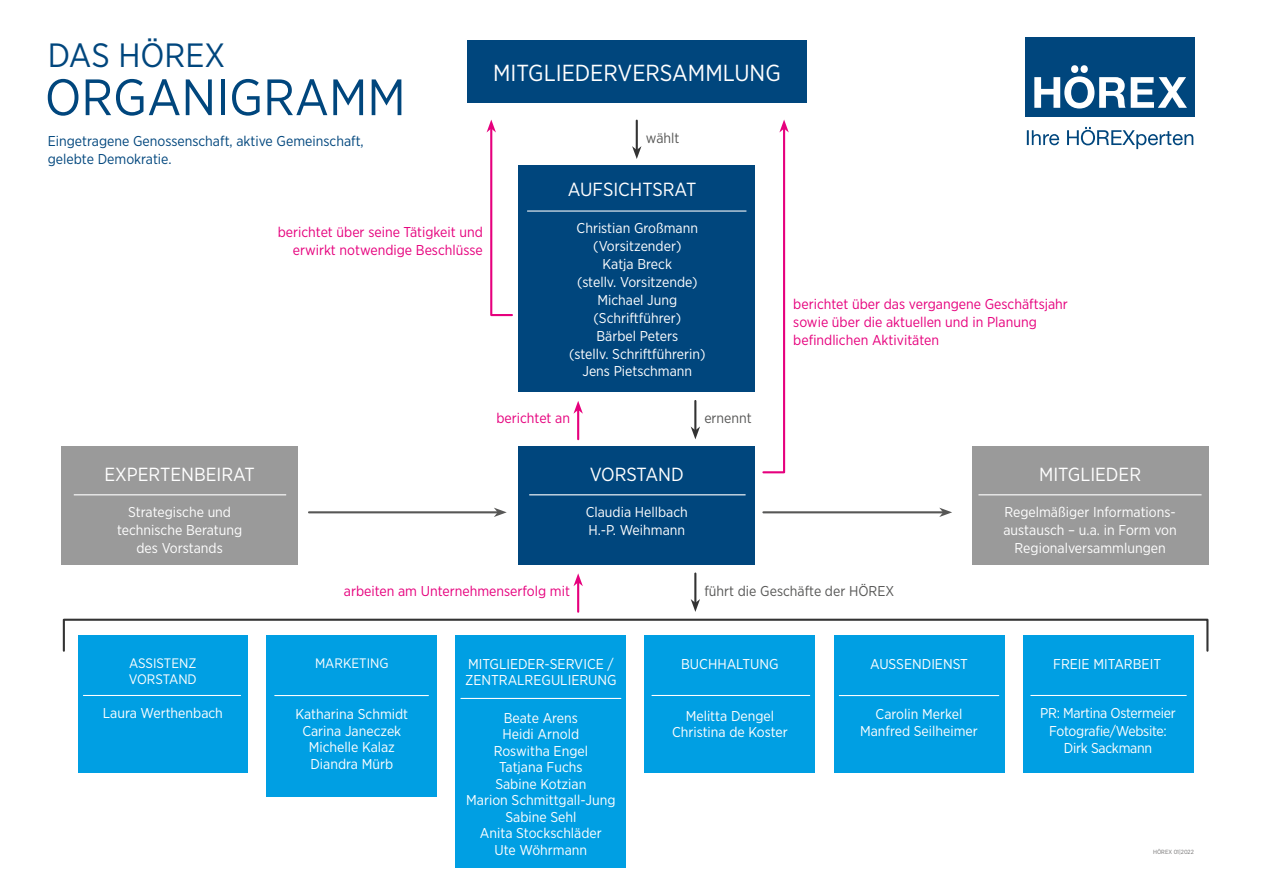
<style>
.page{position:relative;width:1263px;height:893px;background:#fff}
.page>*{position:absolute;margin:0;border:0;box-sizing:border-box;transform-origin:0 0}
.t1{font:51px "Gotham Narrow";color:#00467d}
.t2{font:33.6px "Gotham Narrow";color:#00467d}
.t3{font:23.25px "Gotham Narrow";color:#fff}
.t4{font:19.05px "Gotham Narrow";color:#fff}
.t5{font:14.25px/16.5px "Gotham Narrow";color:#fff;text-align:center}
.t6{font:14.25px/17.9px "Gotham Narrow";color:#e6007d;text-align:right}
.t7{font:14.25px/17.9px "Gotham Narrow";color:#00467d}
.t8{font:14.25px/18px "Gotham Narrow";letter-spacing:-.02em;color:#fff;text-align:center}
.t9{font:14.25px "Gotham Narrow";color:#575756}
.t10{font:13.65px/15.8px "Gotham Narrow";color:#fff}
.t11{font:6px "Gotham Narrow";color:#706f6f}
</style>
<div class="page">
<hr style="left:694px;top:573px;width:2px;height:30px;background:#000">
<svg style="left:691px;top:599px;width:9px;height:13px"></svg>
<hr style="left:694px;top:401px;width:2px;height:29px;background:#000">
<svg style="left:691px;top:426px;width:9px;height:13px"></svg>
<hr style="left:636px;top:121px;width:2px;height:29px;background:#000">
<svg style="left:632px;top:146px;width:9px;height:13px"></svg>
<hr style="left:577px;top:582px;width:2px;height:30px;background:#e6007d">
<svg style="left:573px;top:573px;width:10px;height:13px"></svg>
<hr style="left:309px;top:511px;width:189px;height:2px;background:#575756">
<svg style="left:494px;top:508px;width:13px;height:9px"></svg>
<hr style="left:763px;top:511px;width:180px;height:2px;background:#575756">
<svg style="left:939px;top:508px;width:13px;height:9px"></svg>
<hr style="left:577px;top:410px;width:2px;height:29px;background:#e6007d">
<svg style="left:573px;top:401px;width:10px;height:13px"></svg>
<svg style="left:487px;top:120px;width:26px;height:197px"></svg>
<svg style="left:762px;top:120px;width:27px;height:354px"></svg>
<div style="left:467px;top:40px;width:340px;height:63px;background:#00467d"></div>
<div style="left:78px;top:635px;width:170px;height:138px;background:#009fe3"></div>
<hr style="left:83px;top:695px;width:158px;height:1px;background:#fff">
<div style="left:456px;top:635px;width:170px;height:232px;background:#009fe3"></div>
<hr style="left:461px;top:698px;width:160px;height:1px;background:#fff">
<div style="left:519px;top:165px;width:236px;height:227px;background:#00467d"></div>
<hr style="left:527px;top:211px;width:219px;height:1px;background:#fff">
<div style="left:519px;top:447px;width:236px;height:118px;background:#00467d"></div>
<div style="left:62px;top:447px;width:236px;height:118px;background:#9a9a9a"></div>
<div style="left:972px;top:447px;width:236px;height:118px;background:#9a9a9a"></div>
<div style="left:645px;top:635px;width:170px;height:138px;background:#009fe3"></div>
<hr style="left:652px;top:695px;width:158px;height:1px;background:#fff">
<div style="left:1023px;top:635px;width:170px;height:138px;background:#009fe3"></div>
<hr style="left:1031px;top:695px;width:155px;height:1px;background:#fff">
<div style="left:63px;top:619px;width:1145px;height:33px;border:2px solid #000"></div>
<div style="left:267px;top:635px;width:170px;height:161px;background:#009fe3"></div>
<hr style="left:275px;top:695px;width:153px;height:1px;background:#fff">
<div style="left:834px;top:635px;width:170px;height:138px;background:#009fe3"></div>
<hr style="left:839px;top:695px;width:160px;height:1px;background:#fff">
<div style="left:1025px;top:37px;width:170px;height:80px;background:#00467d"></div>
<svg style="left:1034px;top:76px;width:91px;height:33px"></svg>
<div style="left:1071px;top:65px;width:7px;height:8px;background:#fff;border-radius:50%"></div>
<div style="left:1080px;top:65px;width:8px;height:8px;background:#fff;border-radius:50%"></div>
<svg style="left:1131px;top:77px;width:56px;height:31px"></svg>
<svg style="left:1027px;top:130px;width:32px;height:15px"></svg>
<svg style="left:1067px;top:127px;width:126px;height:22px"></svg>
<hr style="left:978px;top:494px;width:223px;height:1px;background:#fff">
<hr style="left:529px;top:494px;width:216px;height:1px;background:#fff">
<hr style="left:74px;top:494px;width:212px;height:1px;background:#fff">
<h2 class="t2" style="left:48px;top:34px;width:179px">DAS HÖREX</h2>
<h1 class="t1" style="left:45px;top:66px;width:362px">ORGANIGRAMM</h1>
<p class="t7" style="left:48px;top:132px;width:317px">Eingetragene Genossenschaft, aktive Gemeinschaft, gelebte Demokratie.</p>
<p class="t6" style="left:278px;top:223px;width:206px">berichtet über seine Tätigkeit und erwirkt notwendige Beschlüsse</p>
<h3 class="t3" style="left:493px;top:58px;width:289px">MITGLIEDERVERSAMMLUNG</h3>
<p class="t9" style="left:646px;top:129px;width:35px">wählt</p>
<h3 class="t4" style="left:568px;top:177px;width:130px">AUFSICHTSRAT</h3>
<p class="t5" style="left:569px;top:219px;width:138px;line-height:18px">Christian Großmann (Vorsitzender)<br>Katja Breck<br>(stellv. Vorsitzende)<br>Michael Jung (Schriftführer)<br>Bärbel Peters<br>(stellv. Schriftführerin)<br>Jens Pietschmann</p>
<p class="t6" style="left:793px;top:295px;width:276px;text-align:left">berichtet über das vergangene Geschäftsjahr sowie über die aktuellen und in Planung befindlichen Aktivitäten</p>
<p class="t6" style="left:496px;top:409px;width:75px">berichtet an</p>
<p class="t9" style="left:704px;top:409px;width:49px">ernennt</p>
<h3 class="t4" style="left:104px;top:462px;width:152px">EXPERTENBEIRAT</h3>
<p class="t5" style="left:117px;top:503px;width:127px;line-height:17.9px">Strategische und technische Beratung des Vorstands</p>
<h3 class="t4" style="left:590px;top:462px;width:96px">VORSTAND</h3>
<p class="t5" style="left:586px;top:503px;width:104px;line-height:17.9px;text-align:left">Claudia Hellbach<br>H.-P. Weihmann</p>
<h3 class="t4" style="left:1039px;top:462px;width:104px">MITGLIEDER</h3>
<p class="t5" style="left:1003px;top:503px;width:175px;line-height:17.9px">Regelmäßiger Informations&shy;austausch – u.a. in Form von<br>Regionalversammlungen</p>
<p class="t10" style="left:129px;top:655px;width:70px">ASSISTENZ<br>VORSTAND</p>
<p class="t5" style="left:103px;top:704px;width:122px">Laura Werthenbach</p>
<p class="t6" style="left:344px;top:582px;width:228px">arbeiten am Unternehmenserfolg mit</p>
<p class="t9" style="left:704px;top:582px;width:191px">führt die Geschäfte der HÖREX</p>
<p class="t10" style="left:315px;top:655px;width:75px">MARKETING</p>
<p class="t5" style="left:295px;top:706px;width:114px">Katharina Schmidt<br>Carina Janeczek<br>Michelle Kalaz<br>Diandra Mürb</p>
<p class="t5" style="left:465px;top:656px;width:153px;line-height:15.8px;text-align:left">MITGLIEDER-SERVICE /<br>ZENTRALREGULIERUNG</p>
<p class="t5" style="left:466px;top:709px;width:151px">Beate Arens<br>Heidi Arnold<br>Roswitha Engel<br>Tatjana Fuchs<br>Sabine Kotzian<br>Marion Schmittgall-Jung<br>Sabine Sehl<br>Anita Stockschläder<br>Ute Wöhrmann</p>
<p class="t5" style="left:681px;top:655px;width:99px">BUCHHALTUNG</p>
<p class="t5" style="left:672px;top:707px;width:117px">Melitta Dengel<br>Christina de Koster</p>
<p class="t5" style="left:870px;top:655px;width:99px">AUSSENDIENST</p>
<p class="t5" style="left:860px;top:706px;width:119px">Carolin Merkel<br>Manfred Seilheimer</p>
<p class="t5" style="left:1053px;top:655px;width:109px">FREIE MITARBEIT</p>
<p class="t8" style="left:1040px;top:703px;width:137px">PR: Martina Ostermeier<br>Fotografie/Website:<br>Dirk Sackmann</p>
<p class="t11" style="left:1153px;top:848px;width:42px">HÖREX 01|2022</p>
</div>
